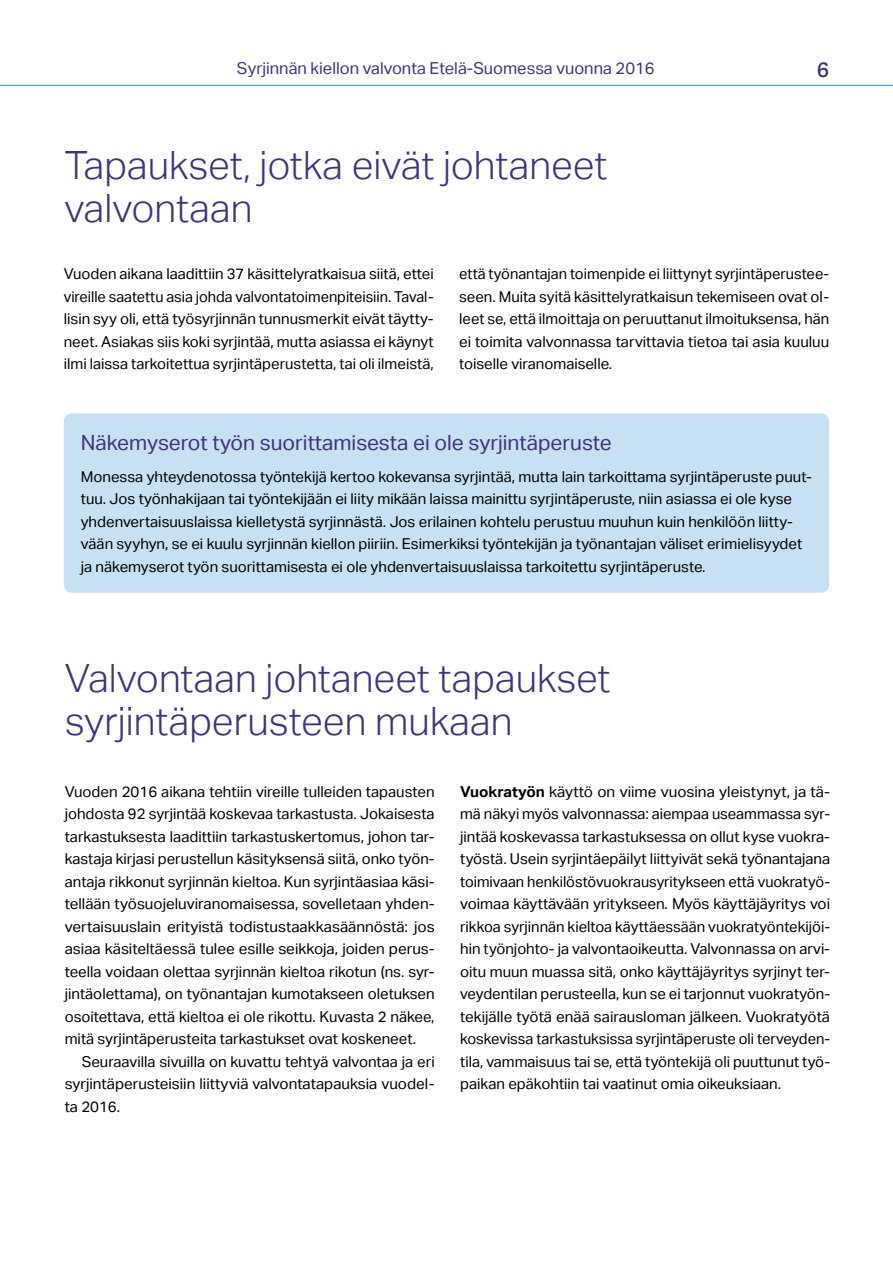
<style>
.page{position:relative;width:893px;height:1263px;background:#fff}
.page>*{position:absolute;margin:0;border:0;box-sizing:border-box;transform-origin:0 0}
.Otsikko_28pt{font:300 39px/43.5px "Aktiv Grotesk";color:#41317e}
.Väliotsikko_toinen_t{font:21px "Aktiv Grotesk";color:#41317e}
.t1{font:500 21px "Aktiv Grotesk";color:#41317e}
.t2{font:16.5px "Aktiv Grotesk";color:#41317e}
.Alkuleipis{font:15px/22.5px "Aktiv Grotesk";color:#000;text-align:justify}
.Alkuleipis_väripohja{font:15px/22.5px "Aktiv Grotesk";color:#000}
.Leipis{font:15px/22.5px "Aktiv Grotesk";color:#000;text-align:justify}
.s1{font-weight:700}
</style>
<div class="page">
<hr style="left:0;top:85px;width:893px;height:1px;background:#3c9bd6">
<div style="left:64px;top:413px;width:765px;height:180px;background:#c5e1f3;border-radius:9px"></div>
<p class="t2" style="left:237px;top:59px;width:419px">Syrjinnän kiellon valvonta Etelä-Suomessa vuonna 2016</p>
<h2 class="t1" style="left:817px;top:58px;width:14px">6</h2>
<h3 class="Otsikko_28pt" style="left:65px;top:144px;width:544px">Tapaukset, jotka eivät johtaneet valvontaan</h3>
<p class="Alkuleipis" style="left:64px;top:263px;width:371px">Vuoden aikana laadittiin 37 käsittelyratkaisua siitä, ettei vireille saatettu asia johda valvontatoimenpiteisiin. Taval&shy;lisin syy oli, että työsyrjinnän tunnusmerkit eivät täytty&shy;neet. Asiakas siis koki syrjintää, mutta asiassa ei käynyt ilmi laissa tarkoitettua syrjintäperustetta, tai oli ilmeistä,</p>
<p class="Alkuleipis" style="left:459px;top:263px;width:371px">että työnantajan toimenpide ei liittynyt syrjintäperustee&shy;seen. Muita syitä käsittelyratkaisun tekemiseen ovat ol&shy;leet se, että ilmoittaja on peruuttanut ilmoituksensa, hän ei toimita valvonnassa tarvittavia tietoa tai asia kuuluu toiselle viranomaiselle.</p>
<h5 class="Väliotsikko_toinen_t" style="left:81px;top:430px;width:533px">Näkemyserot työn suorittamisesta ei ole syrjintäperuste</h5>
<p class="Alkuleipis_väripohja" style="left:81px;top:465px;width:733px">Monessa yhteydenotossa työntekijä kertoo kokevansa syrjintää, mutta lain tarkoittama syrjintäperuste puut&shy;tuu. Jos työnhakijaan tai työntekijään ei liity mikään laissa mainittu syrjintäperuste, niin asiassa ei ole kyse yhdenvertaisuuslaissa kielletystä syrjinnästä. Jos erilainen kohtelu perustuu muuhun kuin henkilöön liitty&shy;vään syyhyn, se ei kuulu syrjinnän kiellon piiriin. Esimerkiksi työntekijän ja työnantajan väliset erimielisyydet ja näkemyserot työn suorittamisesta ei ole yhdenvertaisuuslaissa tarkoitettu syrjintäperuste.</p>
<h3 class="Otsikko_28pt" style="left:65px;top:657px;width:547px">Valvontaan johtaneet tapaukset syrjintäperusteen mukaan</h3>
<p class="Alkuleipis" style="left:65px;top:780px;width:371px">Vuoden 2016 aikana tehtiin vireille tulleiden tapausten johdosta 92 syrjintää koskevaa tarkastusta. Jokaisesta tarkastuksesta laadittiin tarkastuskertomus, johon tar&shy;kastaja kirjasi perustellun käsityksensä siitä, onko työn&shy;antaja rikkonut syrjinnän kieltoa. Kun syrjintäasiaa käsi&shy;tellään työsuojeluviranomaisessa, sovelletaan yhden&shy;vertaisuuslain erityistä todistustaakkasäännöstä: jos asiaa käsiteltäessä tulee esille seikkoja, joiden perus&shy;teella voidaan olettaa syrjinnän kieltoa rikotun (ns. syr&shy;jintäolettama), on työnantajan kumotakseen oletuksen osoitettava, että kieltoa ei ole rikottu. Kuvasta 2 näkee, mitä syrjintäperusteita tarkastukset ovat koskeneet.</p>
<p class="Leipis" style="left:65px;top:1050px;width:371px;text-indent:17px">Seuraavilla sivuilla on kuvattu tehtyä valvontaa ja eri syrjintäperusteisiin liittyviä valvontatapauksia vuodel&shy;ta 2016.</p>
<p class="Alkuleipis" style="left:460px;top:780px;width:371px"><span class="s1">Vuokratyön</span> käyttö on viime vuosina yleistynyt, ja tä&shy;mä näkyi myös valvonnassa: aiempaa useammassa syr&shy;jintää koskevassa tarkastuksessa on ollut kyse vuokra&shy;työstä. Usein syrjintäepäilyt liittyivät sekä työnantajana toimivaan henkilöstövuokrausyritykseen että vuokratyö&shy;voimaa käyttävään yritykseen. Myös käyttäjäyritys voi rikkoa syrjinnän kieltoa käyttäessään vuokratyöntekijöi&shy;hin työnjohto- ja valvontaoikeutta. Valvonnassa on arvi&shy;oitu muun muassa sitä, onko käyttäjäyritys syrjinyt ter&shy;veydentilan perusteella, kun se ei tarjonnut vuokratyön&shy;tekijälle työtä enää sairausloman jälkeen. Vuokratyötä koskevissa tarkastuksissa syrjintäperuste oli terveyden&shy;tila, vammaisuus tai se, että työntekijä oli puuttunut työ&shy;paikan epäkohtiin tai vaatinut omia oikeuksiaan.</p>
</div>
